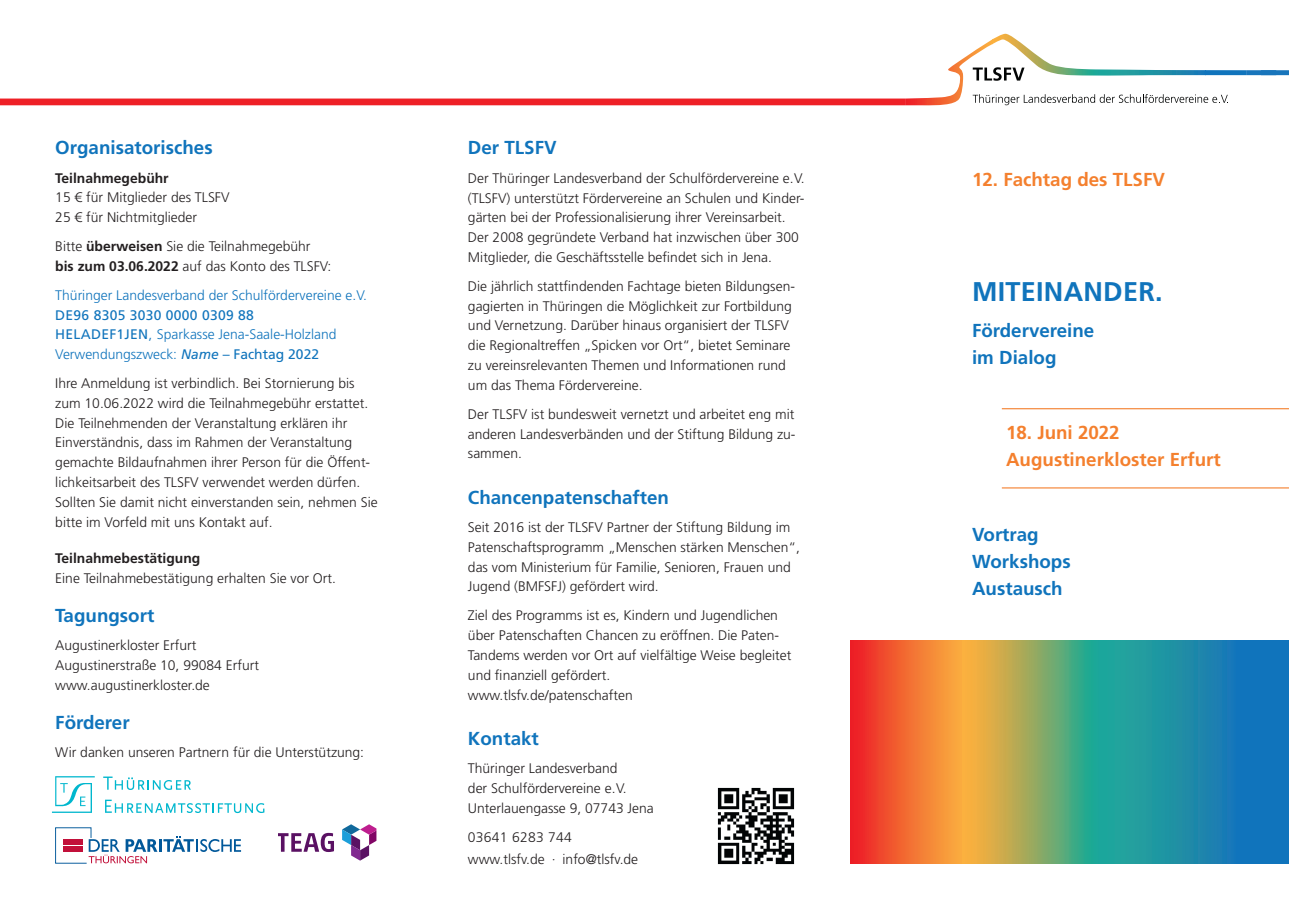
<style>
.page{position:relative;width:1289px;height:919px;background:#fff}
.page>*{position:absolute;margin:0;border:0;box-sizing:border-box;transform-origin:0 0}
.t1{font:700 27px "Frutiger LT Std";letter-spacing:.01em;color:#1074bc}
.t2{font:700 18.75px/27px "Frutiger LT Std";color:#1074bc}
.t3{font:700 18.75px/27px "Frutiger LT Std";color:#f4802e}
.t4{font:300 13.8px/19.8px "Frutiger LT Std";color:#231f20}
.t5{font:300 13.8px/19.8px "Frutiger LT Std";color:#1074bc}
.t6{font:700 13.8px "Frutiger LT Std";color:#231f20}
.s1{font-weight:700}
.s2{font-weight:400}
.s3{font-weight:400;font-style:italic}
</style>
<div class="page">
<div style="left:1245px;top:70px;width:31px;height:5px;background:#1875bb"></div>
<div style="left:1260px;top:70px;width:28px;height:5px;background:#1875bb"></div>
<svg style="left:905px;top:34px;width:340px;height:71px"></svg>
<div style="left:0;top:98px;width:905px;height:7px;background:#ee2026"></div>
<svg style="left:850px;top:640px;width:438px;height:223px;background:#798a75"></svg>
<img style="left:717px;top:787px;width:78px;height:78px">
<svg style="left:55px;top:827px;width:186px;height:36px"></svg>
<svg style="left:342px;top:824px;width:34px;height:36px"></svg>
<svg style="left:279px;top:832px;width:55px;height:20px"></svg>
<svg style="left:105px;top:799px;width:159px;height:14px"></svg>
<svg style="left:103px;top:776px;width:88px;height:14px"></svg>
<svg style="left:52px;top:776px;width:43px;height:36px"></svg>
<hr style="left:1001px;top:408px;width:287px;height:1px;background:#f4802e">
<hr style="left:1001px;top:487px;width:287px;height:1px;background:#f4802e">
<h2 class="t2" style="left:55px;top:134px;width:159px">Organisatorisches</h2>
<p class="t6" style="left:55px;top:170px;width:115px">Teilnahmegebühr</p>
<p class="t4" style="left:55px;top:188px;width:176px">15 € für Mitglieder des TLSFV<br>25 € für Nichtmitglieder</p>
<p class="t4" style="left:55px;top:236px;width:277px">Bitte <span class="s1">überweisen</span> Sie die Teilnahmegebühr <span class="s1">bis zum 03.06.2022</span> auf das Konto des TLSFV:</p>
<p class="t5" style="left:55px;top:285px;width:313px">Thüringer Landesverband der Schulfördervereine e.V.</p>
<p class="t5" style="left:55px;top:305px;width:283px"><span class="s2">DE96 8305 3030 0000 0309 88<br>HELADEF1JEN</span>, Sparkasse Jena-Saale-Holzland<br>Verwendungszweck: <span class="s3">Name</span> <span class="s2">– Fachtag 2022</span></p>
<p class="t4" style="left:55px;top:373px;width:324px">Ihre Anmeldung ist verbindlich. Bei Stornierung bis zum 10.06.2022 wird die Teilnahmegebühr erstattet.<br>Die Teilnehmenden der Veranstaltung erklären ihr Einverständnis, dass im Rahmen der Veranstaltung gemachte Bildaufnahmen ihrer Person für die Öffent&shy;lichkeitsarbeit des TLSFV verwendet werden dürfen.<br>Sollten Sie damit nicht einverstanden sein, nehmen Sie bitte im Vorfeld mit uns Kontakt auf.</p>
<p class="t6" style="left:55px;top:550px;width:146px">Teilnahmebestätigung</p>
<p class="t4" style="left:55px;top:568px;width:282px">Eine Teilnahmebestätigung erhalten Sie vor Ort.</p>
<h2 class="t2" style="left:55px;top:602px;width:100px">Tagungsort</h2>
<p class="t4" style="left:55px;top:635px;width:205px">Augustinerkloster Erfurt<br>Augustinerstraße 10, 99084 Erfurt www.augustinerkloster.de</p>
<h2 class="t2" style="left:55px;top:709px;width:76px">Förderer</h2>
<p class="t4" style="left:55px;top:742px;width:310px">Wir danken unseren Partnern für die Unterstützung:</p>
<h2 class="t2" style="left:468px;top:134px;width:90px">Der TLSFV</h2>
<p class="t4" style="left:468px;top:168px;width:338px">Der Thüringer Landesverband der Schulfördervereine e.V. (TLSFV) unterstützt Fördervereine an Schulen und Kinder&shy;gärten bei der Professionalisierung ihrer Vereinsarbeit.<br>Der 2008 gegründete Verband hat inzwischen über 300<br>Mitglieder, die Geschäftsstelle befindet sich in Jena.</p>
<p class="t4" style="left:468px;top:276px;width:328px">Die jährlich stattfindenden Fachtage bieten Bildungsen&shy;gagierten in Thüringen die Möglichkeit zur Fortbildung und Vernetzung. Darüber hinaus organisiert der TLSFV die Regionaltreffen „Spicken vor Ort“, bietet Seminare zu vereinsrelevanten Themen und Informationen rund um das Thema Fördervereine.</p>
<p class="t4" style="left:468px;top:404px;width:329px;text-align:justify">Der TLSFV ist bundesweit vernetzt und arbeitet eng mit anderen Landesverbänden und der Stiftung Bildung zu&shy;sammen.</p>
<h2 class="t2" style="left:468px;top:483px;width:203px">Chancenpatenschaften</h2>
<p class="t4" style="left:468px;top:517px;width:334px">Seit 2016 ist der TLSFV Partner der Stiftung Bildung im Patenschaftsprogramm „Menschen stärken Menschen“, das vom Ministerium für Familie, Senioren, Frauen und Jugend (BMFSFJ) gefördert wird.</p>
<p class="t4" style="left:468px;top:605px;width:325px">Ziel des Programms ist es, Kindern und Jugendlichen über Patenschaften Chancen zu eröffnen. Die Paten-Tandems werden vor Ort auf vielfältige Weise begleitet und finanziell gefördert.<br>www.tlsfv.de/patenschaften</p>
<h2 class="t2" style="left:468px;top:724px;width:72px">Kontakt</h2>
<p class="t4" style="left:468px;top:758px;width:187px">Thüringer Landesverband<br>der Schulfördervereine e.V.<br>Unterlauengasse 9, 07743 Jena</p>
<p class="t4" style="left:468px;top:826px;width:172px;line-height:21.9px">03641 6283 744 www.tlsfv.de · info@tlsfv.de</p>
<h2 class="t3" style="left:972px;top:166px;width:194px">12. Fachtag des TLSFV</h2>
<h1 class="t1" style="left:972px;top:276px;width:192px">MITEINANDER.</h1>
<h2 class="t2" style="left:972px;top:317px;width:124px">Fördervereine im Dialog</h2>
<h2 class="t3" style="left:1006px;top:419px;width:216px">18. Juni 2022<br>Augustinerkloster Erfurt</h2>
<h2 class="t2" style="left:972px;top:521px;width:100px">Vortrag<br>Workshops<br>Austausch</h2>
</div>
